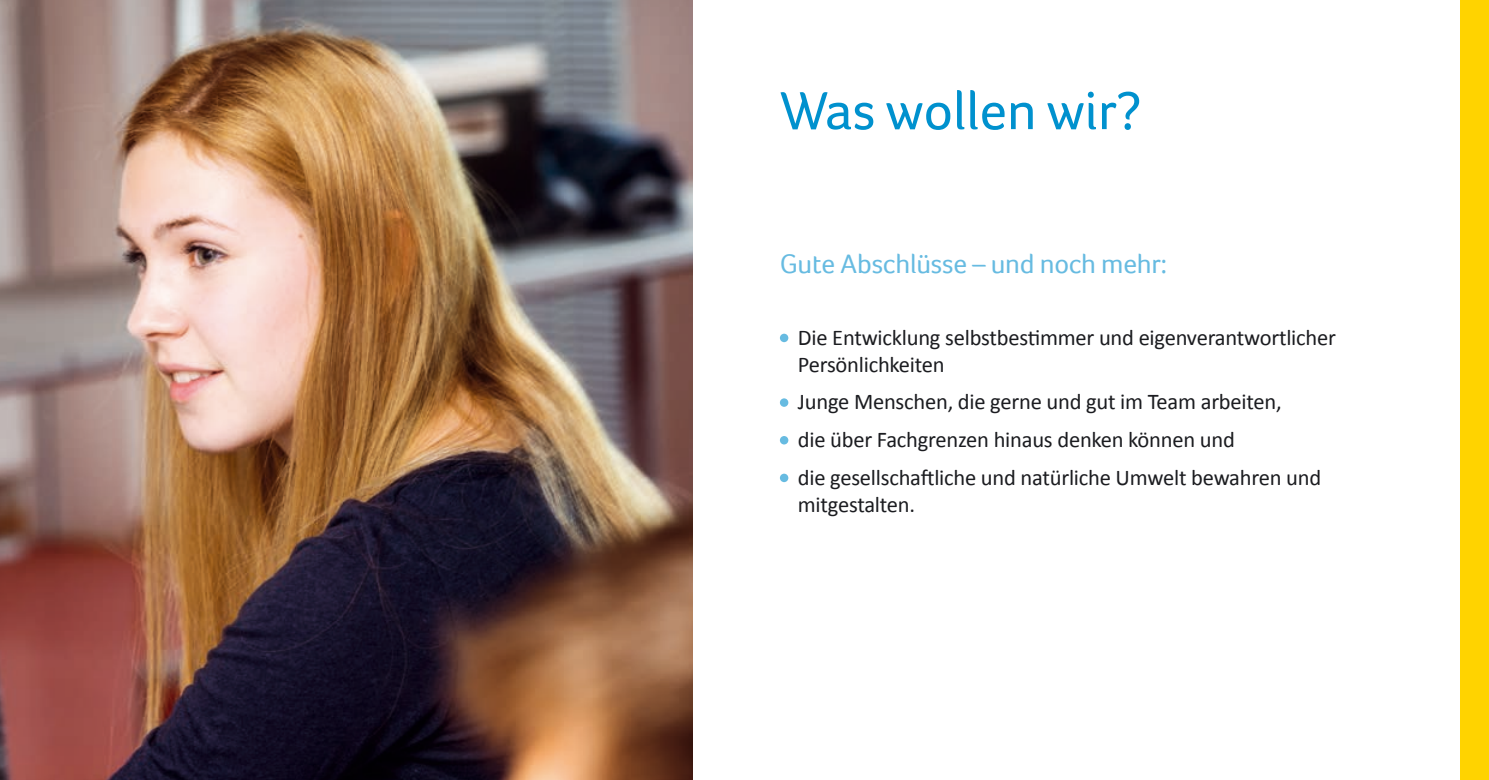
<style>
.page{position:relative;width:1489px;height:780px;background:#fff}
.page>*{position:absolute;margin:0;border:0;box-sizing:border-box;transform-origin:0 0}
.t1{font:55px "Foco";color:#0091ce}
.t2{font:27.5px "Foco";letter-spacing:-.01em;color:#67bbe1}
.t3{font:22.5px/37.8px "Calibri";letter-spacing:-.01em;color:#1b1c20}
</style>
<div class="page">
<img style="left:0;top:0;width:692px;height:780px">
<div style="left:779px;top:334px;width:9px;height:8px;background:#67bbe1;border-radius:50%"></div>
<svg style="left:779px;top:398px;width:9px;height:9px"></svg>
<div style="left:779px;top:436px;width:9px;height:8px;background:#67bbe1;border-radius:50%"></div>
<svg style="left:779px;top:473px;width:9px;height:9px"></svg>
<div style="left:1460px;top:0;width:28px;height:780px;background:#ffd300"></div>
<h1 class="t1" style="left:779px;top:79px;width:363px">Was wollen wir?</h1>
<p class="t2" style="left:779px;top:248px;width:388px">Gute Abschlüsse – und noch mehr:</p>
<p class="t3" style="left:797px;top:322px;width:539px;line-height:27px">Die Entwicklung selbstbestimmer und eigenverantwortlicher<br>Persönlichkeiten</p>
<p class="t3" style="left:797px;top:382px;width:525px">Junge Menschen, die gerne und gut im Team arbeiten,<br>die über Fachgrenzen hinaus denken können und<br>die gesellschaftliche und natürliche Umwelt bewahren und</p>
<p class="t3" style="left:797px;top:484px;width:119px">mitgestalten.</p>
</div>
